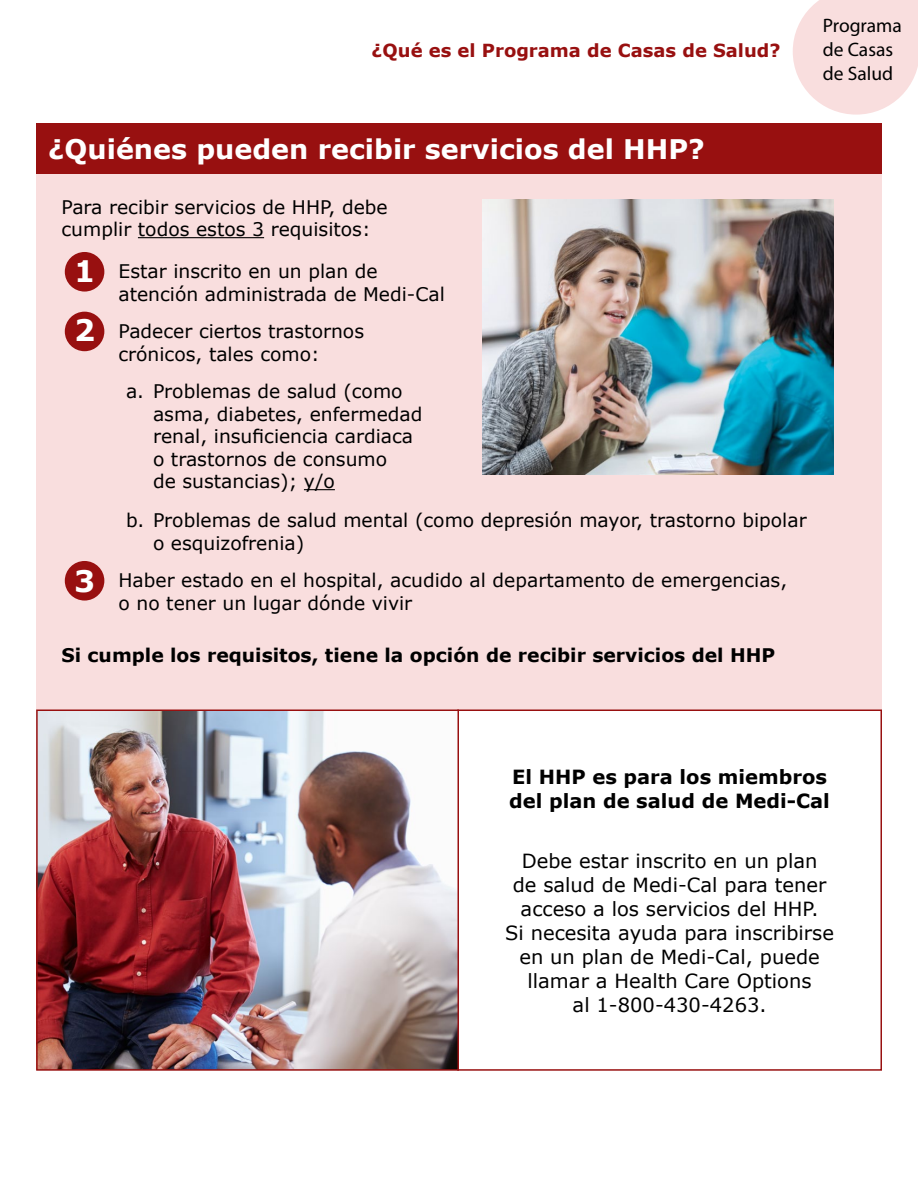
<style>
.page{position:relative;width:918px;height:1188px;background:#fff}
.page>*{position:absolute;margin:0;border:0;box-sizing:border-box;transform-origin:0 0}
.t1{font:700 29.7px "Verdana";color:#fff}
.t2{font:700 27px "Verdana";color:#fff}
.t3{font:19.5px/24px "Verdana";color:#000;text-align:center}
.t4{font:700 19.5px/24px "Verdana";color:#000}
.t5{font:19.5px/24px "Myriad Pro";color:#000}
.t6{font:18.75px/22.5px "Verdana";color:#000}
.t7{font:700 18.75px "Verdana";color:#000}
.t8{font:700 18px "Verdana";color:#981010}
.s1{font-weight:700;font-size:29.7px;color:#fff}
</style>
<div class="page">
<div style="left:36px;top:174px;width:846px;height:537px;background:#f9dede"></div>
<div style="left:457px;top:710px;width:425px;height:361px;border:2px solid #981010"></div>
<hr style="left:138px;top:237px;width:126px;height:1px;background:#000">
<hr style="left:304px;top:489px;width:31px;height:1px;background:#000">
<svg style="left:793px;top:0;width:125px;height:115px;background:#f9e2e2"></svg>
<div style="left:36px;top:123px;width:846px;height:50px;background:#981010"></div>
<div style="left:65px;top:252px;width:39px;height:40px;background:#981010;border-radius:50%"></div>
<div style="left:65px;top:312px;width:39px;height:39px;background:#981010;border-radius:50%"></div>
<div style="left:65px;top:561px;width:39px;height:40px;background:#981010;border-radius:50%"></div>
<img style="left:482px;top:199px;width:351px;height:275px">
<img style="left:39px;top:713px;width:417px;height:355px">
<div style="left:36px;top:710px;width:423px;height:361px;border:2px solid #981010"></div>
<p class="t8" style="left:372px;top:38px;width:411px">¿Qué es el Programa de Casas de Salud?</p>
<p class="t5" style="left:823px;top:13px;width:81px">Programa de Casas de Salud</p>
<p class="t2" style="left:48px;top:130px;width:658px">¿Quiénes pueden recibir servicios del HHP?</p>
<p class="t6" style="left:62px;top:195px;width:328px">Para recibir servicios de HHP, debe cumplir todos estos 3 requisitos:</p>
<p class="t6" style="left:118px;top:260px;width:328px;text-indent:-44px"><span class="s1">1</span> Estar inscrito en un plan de atención administrada de Medi-Cal</p>
<p class="t6" style="left:74px;top:320px;width:292px;text-align:center"><span class="s1">2</span> Padecer ciertos trastornos crónicos, tales como:</p>
<p class="t6" style="left:153px;top:380px;width:271px;text-indent:-27px">a. Problemas de salud (como asma, diabetes, enfermedad renal, insuficiencia cardiaca o trastornos de consumo<br>de sustancias); y/o</p>
<p class="t6" style="left:153px;top:509px;width:655px;text-indent:-27px">b. Problemas de salud mental (como depresión mayor, trastorno bipolar o esquizofrenia)</p>
<p class="t1" style="left:74px;top:560px;width:23px">3</p>
<p class="t6" style="left:118px;top:569px;width:670px">Haber estado en el hospital, acudido al departamento de emergencias, o no tener un lugar dónde vivir</p>
<p class="t7" style="left:62px;top:642px;width:715px">Si cumple los requisitos, tiene la opción de recibir servicios del HHP</p>
<p class="t4" style="left:509px;top:764px;width:322px">El HHP es para los miembros del plan de salud de Medi-Cal</p>
<p class="t3" style="left:505px;top:848px;width:330px">Debe estar inscrito en un plan<br>de salud de Medi-Cal para tener acceso a los servicios del HHP.<br>Si necesita ayuda para inscribirse en un plan de Medi-Cal, puede llamar a Health Care Options<br>al 1-800-430-4263.</p>
</div>
